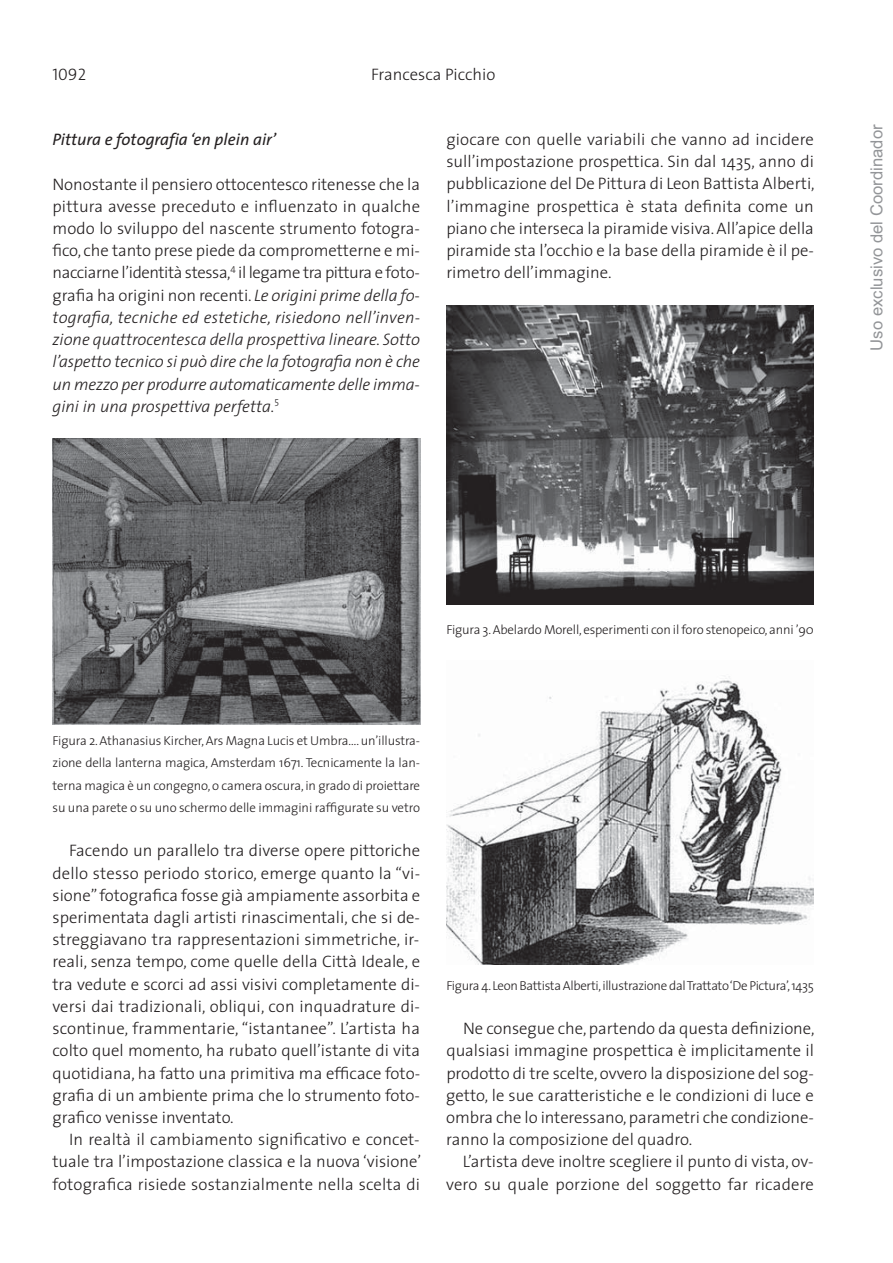
<style>
.page{position:relative;width:893px;height:1263px;background:#fff}
.page>*{position:absolute;margin:0;border:0;box-sizing:border-box;transform-origin:0 0}
.t1{font:300 16.65px/22.2px "The Sans";color:#231f20;text-align:justify}
.t2{font:italic 16.65px "The Sans";color:#231f20}
.t3{font:16.65px "Arial";color:#939598}
.t4{font:16.65px "The Sans Light Caps";color:#231f20}
.t5{font:300 12.9px/22.2px "The Sans";letter-spacing:-.01em;color:#231f20;text-align:justify}
.s1{font-style:italic}
</style>
<div class="page">
<img style="left:53px;top:438px;width:367px;height:287px">
<img style="left:446px;top:305px;width:368px;height:300px">
<img style="left:446px;top:676px;width:368px;height:288px">
<p class="t4" style="left:52px;top:61px;width:35px">1092</p>
<p class="t1" style="left:371px;top:65px;width:126px">Francesca Picchio</p>
<p class="t2" style="left:52px;top:133px;width:225px">Pittura e fotografia ‘en plein air’</p>
<p class="t1" style="left:52px;top:175px;width:369px">Nonostante il pensiero ottocentesco ritenesse che la pittura avesse preceduto e influenzato in qualche modo lo sviluppo del nascente strumento fotogra&shy;fico, che tanto prese piede da comprometterne e mi&shy;nacciarne l’identità stessa,<sup>4</sup> il legame tra pittura e foto&shy;grafia ha origini non recenti. <span class="s1">Le origini prime della fo&shy;tografia, tecniche ed estetiche, risiedono nell’inven&shy;zione quattrocentesca della prospettiva lineare. Sotto l’aspetto tecnico si può dire che la fotografia non è che un mezzo per produrre automaticamente delle imma&shy;gini in una prospettiva perfetta.</span><sup>5</sup></p>
<p class="t1" style="left:446px;top:130px;width:370px">giocare con quelle variabili che vanno ad incidere sull’impostazione prospettica. Sin dal 1435, anno di pubblicazione del De Pittura di Leon Battista Alberti, l’immagine prospettica è stata definita come un piano che interseca la piramide visiva. All’apice della piramide sta l’occhio e la base della piramide è il pe&shy;rimetro dell’immagine.</p>
<p class="t3" style="left:867px;top:351px;width:228px;rotate:-90deg">Uso exclusivo del Coordinador</p>
<p class="t5" style="left:446px;top:620px;width:369px">Figura 3. Abelardo Morell, esperimenti con il foro stenopeico, anni ’90</p>
<p class="t5" style="left:53px;top:731px;width:369px">Figura 2. Athanasius Kircher, Ars Magna Lucis et Umbra…. un’illustra&shy;zione della lanterna magica, Amsterdam 1671. Tecnicamente la lan&shy;terna magica è un congegno, o camera oscura, in grado di proiettare su una parete o su uno schermo delle immagini raffigurate su vetro</p>
<p class="t1" style="left:53px;top:841px;width:369px;text-indent:17px">Facendo un parallelo tra diverse opere pittoriche dello stesso periodo storico, emerge quanto la “vi&shy;sione” fotografica fosse già ampiamente assorbita e sperimentata dagli artisti rinascimentali, che si de&shy;streggiavano tra rappresentazioni simmetriche, ir&shy;reali, senza tempo, come quelle della Città Ideale, e tra vedute e scorci ad assi visivi completamente di&shy;versi dai tradizionali, obliqui, con inquadrature di&shy;scontinue, frammentarie, “istantanee”. L’artista ha colto quel momento, ha rubato quell’istante di vita quotidiana, ha fatto una primitiva ma efficace foto&shy;grafia di un ambiente prima che lo strumento foto&shy;grafico venisse inventato.</p>
<p class="t1" style="left:53px;top:1130px;width:370px;text-indent:17px">In realtà il cambiamento significativo e concet&shy;tuale tra l’impostazione classica e la nuova ‘visione’ fotografica risiede sostanzialmente nella scelta di</p>
<p class="t5" style="left:446px;top:976px;width:369px">Figura 4. Leon Battista Alberti, illustrazione dal Trattato ‘De Pictura’, 1435</p>
<p class="t1" style="left:446px;top:1019px;width:370px;text-indent:17px">Ne consegue che, partendo da questa definizione, qualsiasi immagine prospettica è implicitamente il prodotto di tre scelte, ovvero la disposizione del sog&shy;getto, le sue caratteristiche e le condizioni di luce e ombra che lo interessano, parametri che condizione&shy;ranno la composizione del quadro.</p>
<p class="t1" style="left:446px;top:1152px;width:369px;text-align:right">L’artista deve inoltre scegliere il punto di vista, ov&shy;vero su quale porzione del soggetto far ricadere</p>
</div>
